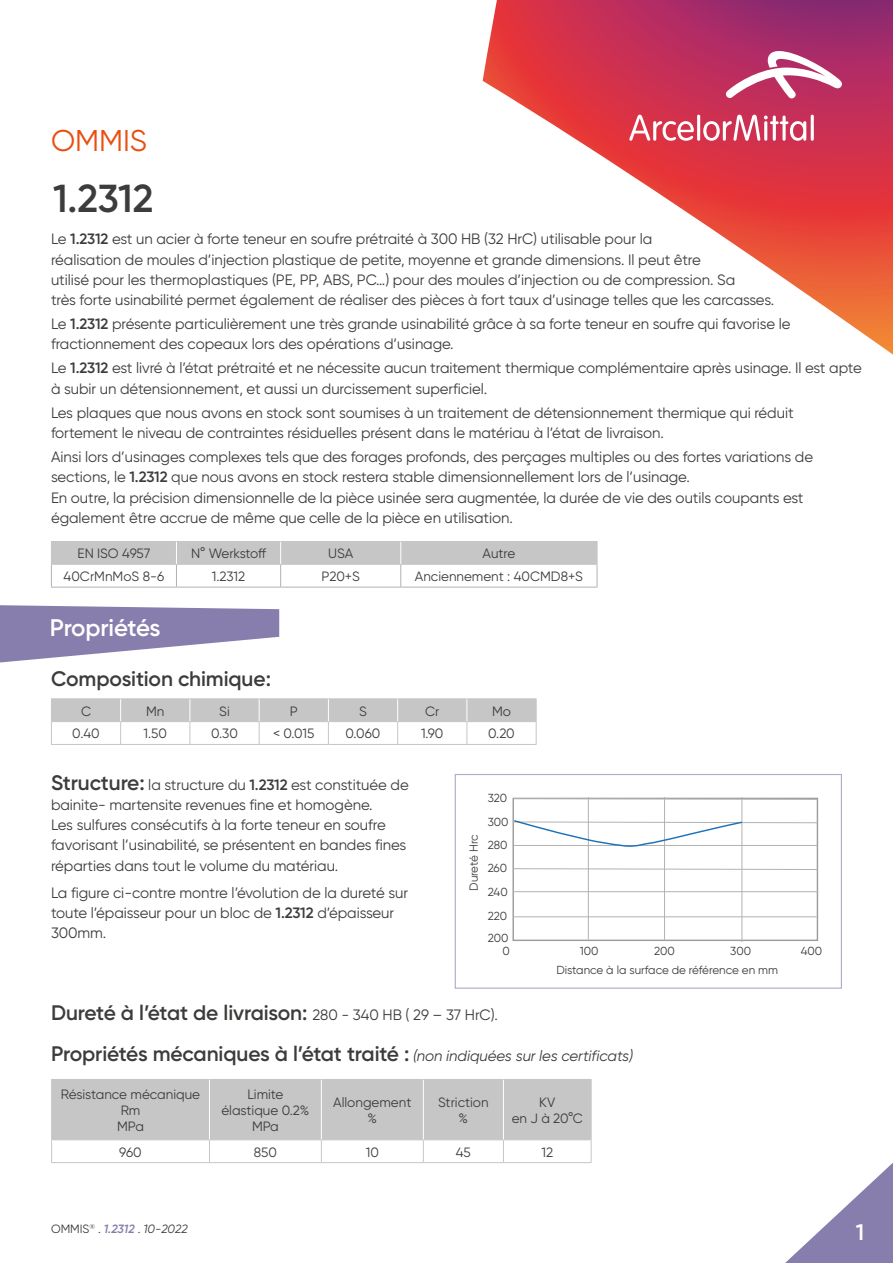
<style>
.page{position:relative;width:893px;height:1263px;background:#fff}
.page>*{position:absolute;margin:0;border:0;box-sizing:border-box;transform-origin:0 0}
.t1{font:600 39px "Gilroy";color:#3c3c3b}
.t2{font:30px "Gilroy";color:#e94e0f}
.t3{font:600 24px "Gilroy";letter-spacing:-.015em;color:#fff}
.t4{font:600 22.5px "Gilroy";color:#fff}
.t5{font:600 21px "Gilroy";letter-spacing:-.005em;color:#3c3c3b}
.t6{font:15px/20.2px "Gilroy";letter-spacing:-.005em;color:#3c3c3b}
.t7{font:13.5px/16.2px "Gilroy";color:#3c3c3b;text-align:center}
.t8{font:13.5px "Gilroy";letter-spacing:-.02em;color:#3c3c3b}
.t9{font:12px "Gilroy";color:#3c3c3b}
.t10{font:11.7px/23.4px "Gilroy";color:#3c3c3b}
.s1{font-weight:600}
.s2{font-weight:600;font-size:21px}
.s3{font-weight:400;font-size:15px}
.s4{font-weight:400;font-style:italic;font-size:15px}
.s5{font-weight:600;font-style:italic;color:#877eae}
.s6{font-style:italic}
</style>
<div class="page">
<svg style="left:785px;top:1163px;width:108px;height:100px"></svg>
<svg style="left:483px;top:0;width:410px;height:355px"></svg>
<svg style="left:726px;top:51px;width:116px;height:47px"></svg>
<hr style="left:697px;top:115px;width:3px;height:26px;background:#fff;border-radius:2px">
<svg style="left:629px;top:115px;width:65px;height:26px"></svg>
<hr style="left:811px;top:115px;width:3px;height:26px;background:#fff;border-radius:2px">
<svg style="left:703px;top:115px;width:103px;height:26px"></svg>
<hr style="left:51px;top:587px;width:125px;height:1px;background:#b3b2b2">
<hr style="left:176px;top:587px;width:105px;height:1px;background:#b3b2b2">
<hr style="left:281px;top:587px;width:120px;height:1px;background:#b3b2b2">
<hr style="left:401px;top:587px;width:196px;height:1px;background:#b3b2b2">
<svg style="left:51px;top:541px;width:547px;height:46px"></svg>
<hr style="left:51px;top:698px;width:70px;height:1px;background:#c6c6c6">
<hr style="left:121px;top:698px;width:69px;height:1px;background:#c6c6c6">
<hr style="left:190px;top:698px;width:69px;height:1px;background:#c6c6c6">
<hr style="left:259px;top:698px;width:69px;height:1px;background:#c6c6c6">
<hr style="left:328px;top:698px;width:70px;height:1px;background:#c6c6c6">
<hr style="left:398px;top:698px;width:69px;height:1px;background:#c6c6c6">
<hr style="left:467px;top:698px;width:70px;height:1px;background:#c6c6c6">
<svg style="left:51px;top:699px;width:486px;height:45px"></svg>
<hr style="left:51px;top:744px;width:70px;height:1px;background:#c6c6c6">
<hr style="left:121px;top:744px;width:69px;height:1px;background:#c6c6c6">
<hr style="left:190px;top:744px;width:69px;height:1px;background:#c6c6c6">
<hr style="left:259px;top:744px;width:69px;height:1px;background:#c6c6c6">
<hr style="left:328px;top:744px;width:70px;height:1px;background:#c6c6c6">
<hr style="left:398px;top:744px;width:69px;height:1px;background:#c6c6c6">
<hr style="left:467px;top:744px;width:70px;height:1px;background:#c6c6c6">
<svg style="left:0;top:605px;width:279px;height:57px"></svg>
<svg style="left:51px;top:1079px;width:541px;height:83px"></svg>
<hr style="left:51px;top:1162px;width:158px;height:1px;background:#c6c6c6">
<hr style="left:209px;top:1162px;width:112px;height:1px;background:#c6c6c6">
<hr style="left:321px;top:1162px;width:102px;height:1px;background:#c6c6c6">
<hr style="left:423px;top:1162px;width:80px;height:1px;background:#c6c6c6">
<hr style="left:503px;top:1162px;width:88px;height:1px;background:#c6c6c6">
<div style="left:512px;top:798px;width:306px;height:143px;border:1px solid #9d9d9c"></div>
<hr style="left:588px;top:797px;width:1px;height:142px;background:#b3b2b2">
<hr style="left:664px;top:797px;width:1px;height:143px;background:#b3b2b2">
<hr style="left:742px;top:797px;width:1px;height:145px;background:#b3b2b2">
<hr style="left:513px;top:891px;width:305px;height:1px;background:#b3b2b2">
<hr style="left:513px;top:916px;width:304px;height:1px;background:#b3b2b2">
<svg style="left:513px;top:798px;width:305px;height:2px"></svg>
<svg style="left:513px;top:868px;width:305px;height:2px"></svg>
<svg style="left:512px;top:819px;width:306px;height:29px"></svg>
<div style="left:455px;top:774px;width:387px;height:215px;border:1px solid #b0a9c9"></div>
<h2 class="t2" style="left:51px;top:122px;width:97px">OMMIS</h2>
<h1 class="t1" style="left:53px;top:174px;width:102px">1.2312</h1>
<p class="t6" style="left:51px;top:229px;width:725px">Le <span class="s1">1.2312</span> est un acier à forte teneur en soufre prétraité à 300 HB (32 HrC) utilisable pour la<br>réalisation de moules d’injection plastique de petite, moyenne et grande dimensions. Il peut être<br>utilisé pour les thermoplastiques (PE, PP, ABS, PC…) pour des moules d’injection ou de compression. Sa<br>très forte usinabilité permet également de réaliser des pièces à fort taux d’usinage telles que les carcasses.</p>
<p class="t6" style="left:51px;top:314px;width:741px">Le <span class="s1">1.2312</span> présente particulièrement une très grande usinabilité grâce à sa forte teneur en soufre qui favorise le fractionnement des copeaux lors des opérations d’usinage.</p>
<p class="t6" style="left:51px;top:358px;width:812px">Le <span class="s1">1.2312</span> est livré à l’état prétraité et ne nécessite aucun traitement thermique complémentaire après usinage. Il est apte à subir un détensionnement, et aussi un durcissement superficiel.</p>
<p class="t6" style="left:51px;top:402px;width:744px">Les plaques que nous avons en stock sont soumises à un traitement de détensionnement thermique qui réduit fortement le niveau de contraintes résiduelles présent dans le matériau à l’état de livraison.</p>
<p class="t6" style="left:51px;top:446px;width:764px">Ainsi lors d’usinages complexes tels que des forages profonds, des perçages multiples ou des fortes variations de sections, le <span class="s1">1.2312</span> que nous avons en stock restera stable dimensionnellement lors de l’usinage.<br>En outre, la précision dimensionnelle de la pièce usinée sera augmentée, la durée de vie des outils coupants est également être accrue de même que celle de la pièce en utilisation.</p>
<p class="t7" style="left:78px;top:545px;width:74px">EN ISO 4957</p>
<p class="t8" style="left:191px;top:545px;width:77px">N° Werkstoff</p>
<p class="t7" style="left:328px;top:545px;width:27px">USA</p>
<p class="t7" style="left:483px;top:545px;width:34px">Autre</p>
<p class="t7" style="left:64px;top:568px;width:102px">40CrMnMoS 8-6</p>
<p class="t7" style="left:212px;top:568px;width:35px">1.2312</p>
<p class="t7" style="left:322px;top:568px;width:40px">P20+S</p>
<p class="t7" style="left:415px;top:568px;width:170px">Anciennement : 40CMD8+S</p>
<h3 class="t3" style="left:50px;top:612px;width:112px">Propriétés</h3>
<h3 class="t5" style="left:51px;top:665px;width:221px">Composition chimique:</h3>
<p class="t7" style="left:81px;top:703px;width:12px">C</p>
<p class="t7" style="left:146px;top:703px;width:20px">Mn</p>
<p class="t7" style="left:219px;top:703px;width:12px">Si</p>
<p class="t7" style="left:290px;top:703px;width:9px">P</p>
<p class="t7" style="left:359px;top:703px;width:9px">S</p>
<p class="t7" style="left:425px;top:703px;width:16px">Cr</p>
<p class="t7" style="left:492px;top:703px;width:20px">Mo</p>
<p class="t7" style="left:72px;top:725px;width:29px">0.40</p>
<p class="t7" style="left:144px;top:725px;width:25px">1.50</p>
<p class="t7" style="left:211px;top:725px;width:28px">0.30</p>
<p class="t7" style="left:273px;top:725px;width:43px">&lt; 0.015</p>
<p class="t7" style="left:345px;top:725px;width:36px">0.060</p>
<p class="t7" style="left:421px;top:725px;width:24px">1.90</p>
<p class="t7" style="left:488px;top:725px;width:28px">0.20</p>
<p class="t6" style="left:51px;top:774px;width:359px"><span class="s2">Structure:</span> la structure du <span class="s1">1.2312</span> est constituée de bainite- martensite revenues fine et homogène.<br>Les sulfures consécutifs à la forte teneur en soufre favorisant l’usinabilité, se présentent en bandes fines réparties dans tout le volume du matériau.</p>
<p class="t6" style="left:51px;top:882px;width:359px">La figure ci-contre montre l’évolution de la dureté sur toute l’épaisseur pour un bloc de <span class="s1">1.2312</span> d’épaisseur<br>300mm.</p>
<p class="t10" style="left:462px;top:891px;width:58px;rotate:-90deg">Dureté Hrc</p>
<p class="t10" style="left:488px;top:786px;width:22px">320<br>300<br>280<br>260<br>240</p>
<p class="t10" style="left:488px;top:905px;width:22px;line-height:21.9px">220<br>200</p>
<p class="t10" style="left:502px;top:939px;width:9px">0</p>
<p class="t10" style="left:580px;top:939px;width:20px">100</p>
<p class="t10" style="left:654px;top:939px;width:22px">200</p>
<p class="t10" style="left:730px;top:939px;width:22px">300</p>
<p class="t10" style="left:801px;top:939px;width:23px">400</p>
<p class="t10" style="left:556px;top:958px;width:223px">Distance à la surface de référence en mm</p>
<h3 class="t5" style="left:51px;top:1000px;width:449px">Dureté à l’état de livraison: <span class="s3">280 - 340 HB ( 29 – 37 HrC).</span></h3>
<h3 class="t5" style="left:51px;top:1040px;width:584px">Propriétés mécaniques à l’état traité : <span class="s4">(non indiquées sur les certificats)</span></h3>
<p class="t7" style="left:61px;top:1086px;width:141px">Résistance mécanique<br>Rm<br>MPa</p>
<p class="t7" style="left:221px;top:1086px;width:90px">Limite élastique 0.2%<br>MPa</p>
<p class="t7" style="left:333px;top:1094px;width:80px">Allongement %</p>
<p class="t7" style="left:438px;top:1094px;width:52px">Striction %</p>
<p class="t7" style="left:512px;top:1094px;width:73px">KV<br>en J à 20°C</p>
<p class="t7" style="left:119px;top:1144px;width:24px">960</p>
<p class="t7" style="left:254px;top:1144px;width:24px">850</p>
<p class="t7" style="left:366px;top:1144px;width:15px">10</p>
<p class="t7" style="left:456px;top:1144px;width:17px">45</p>
<p class="t7" style="left:541px;top:1144px;width:13px">12</p>
<p class="t9" style="left:51px;top:1222px;width:138px">OMMIS<sup>®</sup> . <span class="s5">1.2312</span> . <span class="s6">10-2022</span></p>
<h3 class="t4" style="left:856px;top:1218px;width:10px">1</h3>
</div>
